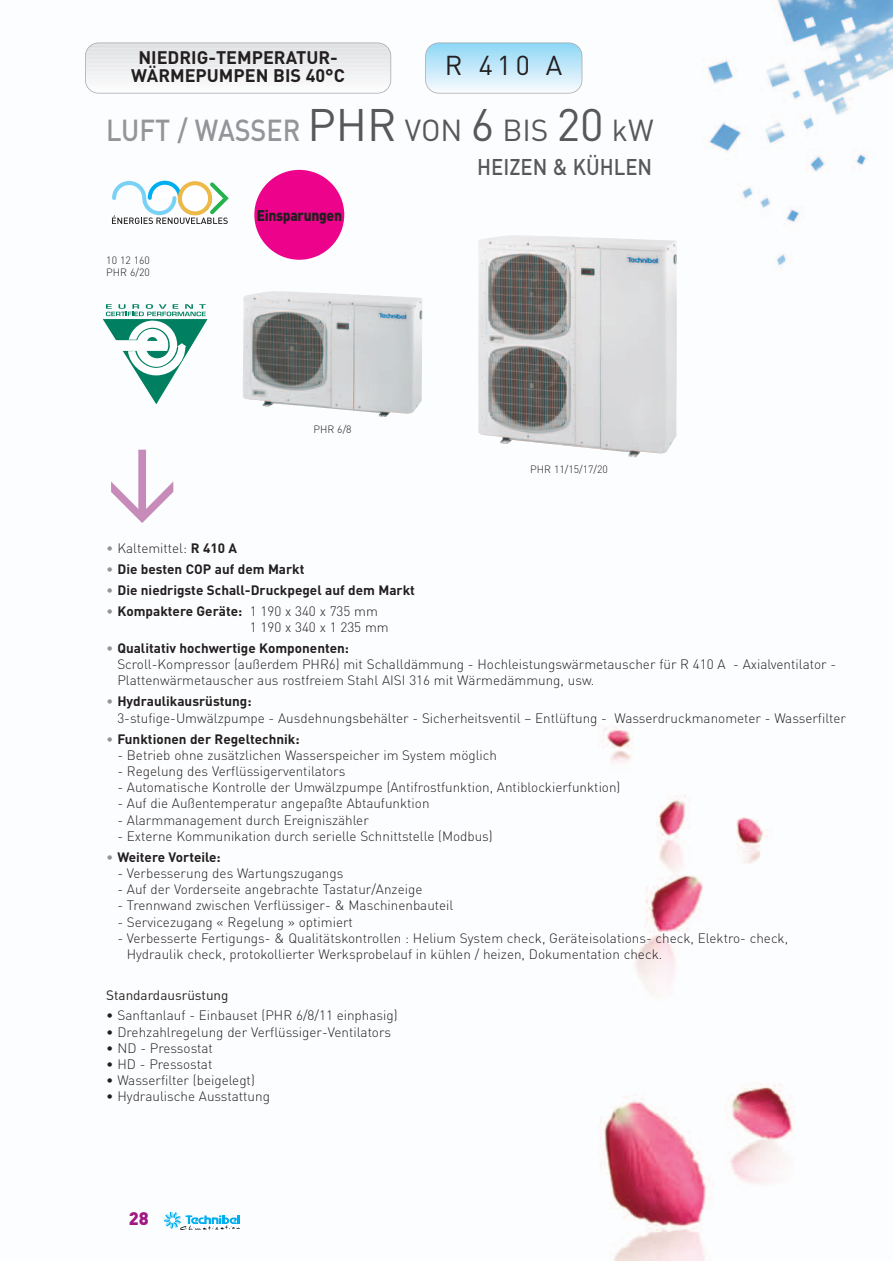
<style>
.page{position:relative;width:893px;height:1263px;background:#fff}
.page>*{position:absolute;margin:0;border:0;box-sizing:border-box;transform-origin:0 0}
.t1{font:500 79.5px "DIN";color:#c78bb9}
.t2{font:500 30px "DIN";color:#939598;scale:.9 1}
.t3{font:27px "DIN";color:#231f20}
.t4{font:500 22.5px "DIN";color:#57585a;scale:.9 1}
.t5{font:700 18px/18px "DIN";color:#231f20;text-align:center}
.t6{font:900 18px "DIN";color:#a31984}
.t7{font:900 15.3px "DIN";letter-spacing:-.02em;color:#231f20;scale:.9 1}
.t8{font:300 13.5px/16.2px "DIN";color:#231f20}
.t9{font:700 13.5px "DIN";color:#231f20}
.t10{font:13.5px "DIN";color:#231f20}
.t11{font:300 10.5px/12.6px "DIN";color:#231f20}
.s1{font-weight:400;font-size:45px;color:#57585a}
.s2{font-weight:400;color:#57585a}
.s3{color:#939598}
.s4{font-weight:700}
.s5{font-weight:300;color:#939598}
</style>
<div class="page">
<img style="left:96px;top:0;width:797px;height:1261px">
<svg style="left:91px;top:43px;width:300px;height:2px"></svg>
<hr style="left:85px;top:45px;width:306px;height:3px;background:#dedfe1">
<hr style="left:85px;top:48px;width:306px;height:3px;background:#e0e1e3">
<hr style="left:85px;top:50px;width:306px;height:4px;background:#e1e2e4">
<hr style="left:85px;top:54px;width:306px;height:4px;background:#e4e5e7">
<hr style="left:85px;top:58px;width:306px;height:4px;background:#e7e8e9">
<hr style="left:85px;top:62px;width:306px;height:4px;background:#eaebec">
<hr style="left:85px;top:66px;width:306px;height:4px;background:#ededee">
<hr style="left:85px;top:70px;width:306px;height:4px;background:#f0f0f1">
<hr style="left:85px;top:74px;width:306px;height:4px;background:#f2f3f4">
<hr style="left:85px;top:77px;width:306px;height:3px;background:#f4f5f5">
<hr style="left:85px;top:80px;width:306px;height:3px;background:#f6f6f7">
<hr style="left:85px;top:83px;width:306px;height:3px;background:#f8f8f9">
<hr style="left:85px;top:85px;width:306px;height:4px;background:#fafafa">
<hr style="left:85px;top:89px;width:306px;height:4px;background:#fdfdfd">
<div style="left:85px;top:43px;width:306px;height:51px;border:2px solid #a8a9ad;border-radius:14px"></div>
<svg style="left:164px;top:1212px;width:76px;height:18px"></svg>
<svg style="left:102px;top:304px;width:107px;height:102px"></svg>
<img style="left:243px;top:291px;width:180px;height:126px">
<img style="left:478px;top:235px;width:199px;height:222px">
<svg style="left:112px;top:181px;width:117px;height:43px"></svg>
<div style="left:254px;top:170px;width:90px;height:90px;background:#ed028c;border-radius:50%"></div>
<hr style="left:426px;top:43px;width:156px;height:1px;background:#70d0f6">
<hr style="left:426px;top:44px;width:156px;height:1px;background:#74d1f6">
<hr style="left:426px;top:45px;width:156px;height:1px;background:#76d2f6">
<hr style="left:426px;top:46px;width:156px;height:1px;background:#7ad3f6">
<hr style="left:426px;top:47px;width:156px;height:1px;background:#7dd3f6">
<hr style="left:426px;top:48px;width:156px;height:1px;background:#80d4f7">
<hr style="left:426px;top:49px;width:156px;height:1px;background:#83d5f7">
<hr style="left:426px;top:50px;width:156px;height:1px;background:#86d6f7">
<hr style="left:426px;top:51px;width:156px;height:1px;background:#8ad7f7">
<hr style="left:426px;top:52px;width:156px;height:1px;background:#8dd7f7">
<hr style="left:426px;top:53px;width:156px;height:1px;background:#91d8f7">
<hr style="left:426px;top:54px;width:156px;height:1px;background:#93d9f7">
<hr style="left:426px;top:55px;width:156px;height:1px;background:#97daf8">
<hr style="left:426px;top:56px;width:156px;height:1px;background:#99dbf8">
<hr style="left:426px;top:57px;width:156px;height:1px;background:#9cdcf8">
<hr style="left:426px;top:58px;width:156px;height:1px;background:#9fddf8">
<hr style="left:426px;top:59px;width:156px;height:1px;background:#a1ddf8">
<hr style="left:426px;top:60px;width:156px;height:1px;background:#a4def8">
<hr style="left:426px;top:61px;width:156px;height:1px;background:#a7dff9">
<hr style="left:426px;top:62px;width:156px;height:1px;background:#aae0f9">
<hr style="left:426px;top:63px;width:156px;height:1px;background:#ace1f9">
<hr style="left:426px;top:64px;width:156px;height:1px;background:#b0e2f9">
<hr style="left:426px;top:65px;width:156px;height:1px;background:#b2e2f9">
<hr style="left:426px;top:66px;width:156px;height:1px;background:#b5e3f9">
<hr style="left:426px;top:67px;width:156px;height:1px;background:#b7e4f9">
<hr style="left:426px;top:68px;width:156px;height:1px;background:#bbe5fa">
<hr style="left:426px;top:69px;width:156px;height:1px;background:#bde6fa">
<hr style="left:426px;top:70px;width:156px;height:1px;background:#bfe7fa">
<hr style="left:426px;top:71px;width:156px;height:1px;background:#c2e8fa">
<hr style="left:426px;top:72px;width:156px;height:1px;background:#c4e9fa">
<hr style="left:426px;top:73px;width:156px;height:1px;background:#c7eafa">
<hr style="left:426px;top:74px;width:156px;height:1px;background:#caebfb">
<hr style="left:426px;top:75px;width:156px;height:1px;background:#cdecfb">
<hr style="left:426px;top:76px;width:156px;height:1px;background:#cfedfb">
<hr style="left:426px;top:77px;width:156px;height:1px;background:#d2eefb">
<hr style="left:426px;top:78px;width:156px;height:1px;background:#d4effb">
<hr style="left:426px;top:79px;width:156px;height:1px;background:#d7f0fb">
<hr style="left:426px;top:80px;width:156px;height:1px;background:#d9f1fb">
<hr style="left:426px;top:81px;width:156px;height:1px;background:#dcf2fc">
<hr style="left:426px;top:82px;width:156px;height:1px;background:#dff3fc">
<hr style="left:426px;top:83px;width:156px;height:1px;background:#e1f4fc">
<hr style="left:426px;top:84px;width:156px;height:1px;background:#e5f5fc">
<hr style="left:426px;top:85px;width:156px;height:1px;background:#e7f6fd">
<hr style="left:426px;top:86px;width:156px;height:1px;background:#eaf7fd">
<hr style="left:426px;top:87px;width:156px;height:1px;background:#edf8fd">
<hr style="left:426px;top:88px;width:156px;height:1px;background:#f0f9fd">
<hr style="left:426px;top:89px;width:156px;height:1px;background:#f2fafd">
<hr style="left:426px;top:90px;width:156px;height:1px;background:#f6fbfe">
<hr style="left:426px;top:91px;width:156px;height:1px;background:#f8fcfe">
<hr style="left:426px;top:92px;width:156px;height:1px;background:#fafdfe">
<hr style="left:426px;top:93px;width:156px;height:1px;background:#fcfefe">
<div style="left:425px;top:43px;width:157px;height:51px;border:2px solid #a8a9ad;border-radius:14px"></div>
<h3 class="t5" style="left:131px;top:51px;width:215px">NIEDRIG-TEMPERATUR-<br>WÄRMEPUMPEN BIS 40°C</h3>
<h3 class="t3" style="left:445px;top:56px;width:119px">R 410 A</h3>
<h2 class="t2" style="left:106px;top:120px;width:610px">LUFT / WASSER <span class="s1">PHR</span> <span class="s2">VON</span> <span class="s1">6</span> <span class="s2">BIS</span> <span class="s1">20</span> <span class="s2">kW</span></h2>
<p class="t11" style="left:106px;top:255px;width:45px">10 12 160<br>PHR 6/20</p>
<h1 class="t1" style="left:177px;top:445px;width:83px;rotate:90deg">&gt;</h1>
<p class="t7" style="left:257px;top:210px;width:96px">Einsparungen</p>
<p class="t11" style="left:313px;top:424px;width:40px">PHR 6/8</p>
<h3 class="t4" style="left:477px;top:159px;width:196px">HEIZEN &amp; KÜHLEN</h3>
<p class="t11" style="left:530px;top:464px;width:79px">PHR 11/15/17/20</p>
<p class="t8" style="left:106px;top:541px;width:132px"><span class="s3">•</span> Kaltemittel: <span class="s4">R 410 A</span></p>
<p class="t9" style="left:106px;top:564px;width:200px"><span class="s5">•</span> Die besten COP auf dem Markt</p>
<p class="t9" style="left:106px;top:585px;width:310px"><span class="s5">•</span> Die niedrigste Schall-Druckpegel auf dem Markt</p>
<p class="t8" style="left:250px;top:604px;width:140px;text-indent:-143px"><span class="s3">•</span> <span class="s4">Kompaktere Geräte:</span> 1 190 x 340 x 735 mm<br>1 190 x 340 x 1 235 mm</p>
<p class="t8" style="left:117px;top:642px;width:720px;text-indent:-11px"><span class="s3">•</span> <span class="s4">Qualitativ hochwertige Komponenten:<br></span>Scroll-Kompressor (außerdem PHR6) mit Schalldämmung - Hochleistungswärmetauscher für R 410 A - Axialventilator -<br>Plattenwärmetauscher aus rostfreiem Stahl AISI 316 mit Wärmedämmung, usw.</p>
<p class="t8" style="left:117px;top:695px;width:730px;text-indent:-11px"><span class="s3">•</span> <span class="s4">Hydraulikausrüstung:<br></span>3-stufige-Umwälzpumpe - Ausdehnungsbehälter - Sicherheitsventil – Entlüftung - Wasserdruckmanometer - Wasserfilter</p>
<p class="t9" style="left:106px;top:734px;width:195px"><span class="s5">•</span> Funktionen der Regeltechnik:</p>
<p class="t8" style="left:117px;top:748px;width:381px">- Betrieb ohne zusätzlichen Wasserspeicher im System möglich</p>
<p class="t8" style="left:117px;top:765px;width:229px">- Regelung des Verflüssigerventilators</p>
<p class="t8" style="left:117px;top:781px;width:505px">- Automatische Kontrolle der Umwälzpumpe (Antifrostfunktion, Antiblockierfunktion)</p>
<p class="t8" style="left:117px;top:797px;width:314px">- Auf die Außentemperatur angepaßte Abtaufunktion</p>
<p class="t8" style="left:117px;top:813px;width:253px">- Alarmmanagement durch Ereigniszähler</p>
<p class="t8" style="left:117px;top:829px;width:377px">- Externe Kommunikation durch serielle Schnittstelle (Modbus)</p>
<p class="t9" style="left:106px;top:852px;width:116px"><span class="s5">•</span> Weitere Vorteile:</p>
<p class="t8" style="left:117px;top:867px;width:228px">- Verbesserung des Wartungszugangs</p>
<p class="t8" style="left:117px;top:883px;width:307px">- Auf der Vorderseite angebrachte Tastatur/Anzeige</p>
<p class="t8" style="left:117px;top:899px;width:338px">- Trennwand zwischen Verflüssiger- &amp; Maschinenbauteil</p>
<p class="t8" style="left:117px;top:915px;width:237px">- Servicezugang « Regelung » optimiert</p>
<p class="t8" style="left:127px;top:931px;width:663px;text-indent:-9px">- Verbesserte Fertigungs- &amp; Qualitätskontrollen : Helium System check, Geräteisolations- check, Elektro- check,<br>Hydraulik check, protokollierter Werksprobelauf in kühlen / heizen, Dokumentation check.</p>
<p class="t10" style="left:106px;top:990px;width:124px">Standardausrüstung</p>
<p class="t8" style="left:106px;top:1009px;width:293px">• Sanftanlauf - Einbauset (PHR 6/8/11 einphasig)</p>
<p class="t8" style="left:106px;top:1025px;width:286px">• Drehzahlregelung der Verflüssiger-Ventilators</p>
<p class="t8" style="left:106px;top:1041px;width:108px">• ND - Pressostat</p>
<p class="t8" style="left:106px;top:1057px;width:108px">• HD - Pressostat</p>
<p class="t8" style="left:106px;top:1074px;width:150px">• Wasserfilter (beigelegt)</p>
<p class="t8" style="left:106px;top:1090px;width:165px">• Hydraulische Ausstattung</p>
<h3 class="t6" style="left:129px;top:1212px;width:22px">28</h3>
</div>
